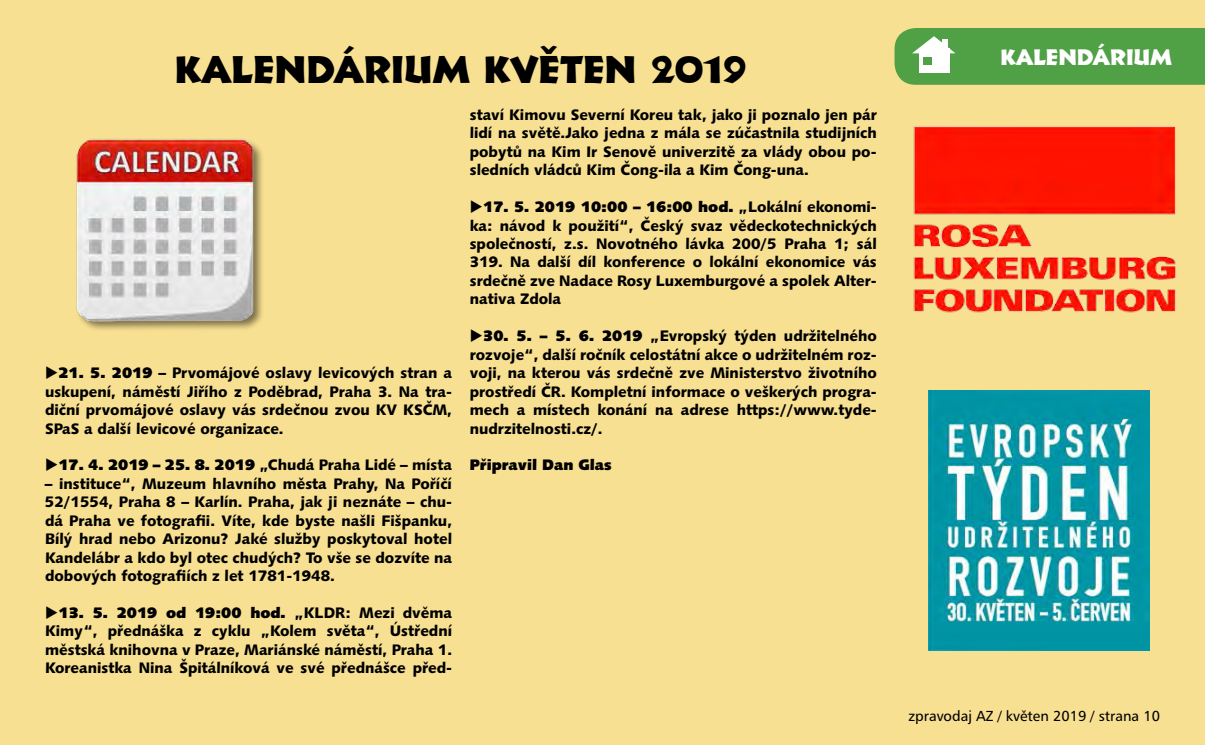
<style>
.page{position:relative;width:1205px;height:745px;background:#fff}
.page>*{position:absolute;margin:0;border:0;box-sizing:border-box;transform-origin:0 0}
.t1{font:38.75px "Informal 011 AT";color:#000}
.t2{font:22.5px "Informal 011 AT";color:#fff}
.t3{font:15.25px/18.4px "Humanist 531 AT Black A";color:#000;text-align:justify}
.t4{font:15.25px "Humanist 531 AT Ultra Black A";color:#000}
.t5{font:14.5px "Humanist 777 AT Roman B";color:#000}
.s1{font-family:"Humanist 531 AT Ultra Black A"}
.s2{font-family:"Humanist 531 AT Black A"}
</style>
<div class="page">
<div style="left:0;top:0;width:1205px;height:744px;background:#f8e092"></div>
<svg style="left:894px;top:28px;width:311px;height:57px;background:#5ba550"></svg>
<div style="left:942px;top:39px;width:5px;height:8px;background:#fff"></div>
<div style="left:924px;top:58px;width:8px;height:7px;background:#50a046"></div>
<img style="left:76px;top:139px;width:186px;height:191px">
<img style="left:928px;top:390px;width:221px;height:259px">
<img style="left:913px;top:126px;width:263px;height:187px">
<h1 class="t1" style="left:175px;top:46px;width:574px">KALENDÁRIUM KVĚTEN 2019</h1>
<p class="t3" style="left:45px;top:363px;width:408px">◆<span class="s1">21. 5. 2019</span> – Prvomájové oslavy levicových stran a uskupení, náměstí Jiřího z Poděbrad, Praha 3. Na tra&shy;diční prvomájové oslavy vás srdečnou zvou KV KSČM, SPaS a další levicové organizace.</p>
<p class="t3" style="left:45px;top:455px;width:408px">◆<span class="s1">17. 4. 2019 – 25. 8. 2019</span> „Chudá Praha Lidé – místa</p>
<p class="t3" style="left:45px;top:473px;width:409px">– instituce“, Muzeum hlavního města Prahy, Na Poříčí 52/1554, Praha 8 – Karlín. Praha, jak ji neznáte – chu&shy;dá Praha ve fotografii. Víte, kde byste našli Fišpanku, Bílý hrad nebo Arizonu? Jaké služby poskytoval hotel Kandelábr a kdo byl otec chudých? To vše se dozvíte na dobových fotografiích z let 1781-1948.</p>
<p class="t4" style="left:45px;top:602px;width:408px">◆13. 5. 2019 od 19:00 hod. <span class="s2">„KLDR: Mezi dvěma</span></p>
<p class="t3" style="left:45px;top:621px;width:408px">Kimy“, přednáška z cyklu „Kolem světa“, Ústřední městská knihovna v Praze, Mariánské náměstí, Praha 1.<br>Koreanistka Nina Špitálníková ve své přednášce před-</p>
<p class="t3" style="left:470px;top:105px;width:408px">staví Kimovu Severní Koreu tak, jako ji poznalo jen pár lidí na světě.Jako jedna z mála se zúčastnila studijních pobytů na Kim Ir Senově univerzitě za vlády obou po&shy;sledních vládců Kim Čong-ila a Kim Čong-una.</p>
<p class="t4" style="left:470px;top:197px;width:408px">◆17. 5. 2019 10:00 – 16:00 hod. <span class="s2">„Lokální ekonomi-</span></p>
<p class="t3" style="left:470px;top:216px;width:408px">ka: návod k použití“, Český svaz vědeckotechnických společností, z.s. Novotného lávka 200/5 Praha 1; sál 319. Na další díl konference o lokální ekonomice vás srdečně zve Nadace Rosy Luxemburgové a spolek Alter&shy;nativa Zdola</p>
<p class="t3" style="left:470px;top:326px;width:408px">◆<span class="s1">30. 5. – 5. 6. 2019</span> „Evropský týden udržitelného rozvoje“, další ročník celostátní akce o udržitelném roz&shy;voji, na kterou vás srdečně zve Ministerstvo životního prostředí ČR. Kompletní informace o veškerých progra&shy;mech a místech konání na adrese https://www.tyde&shy;nudrzitelnosti.cz/.</p>
<p class="t4" style="left:470px;top:455px;width:143px">Připravil Dan Glas</p>
<h2 class="t2" style="left:1000px;top:43px;width:173px">KALENDÁRIUM</h2>
<p class="t5" style="left:908px;top:706px;width:253px">zpravodaj AZ / květen 2019 / strana 10</p>
</div>
